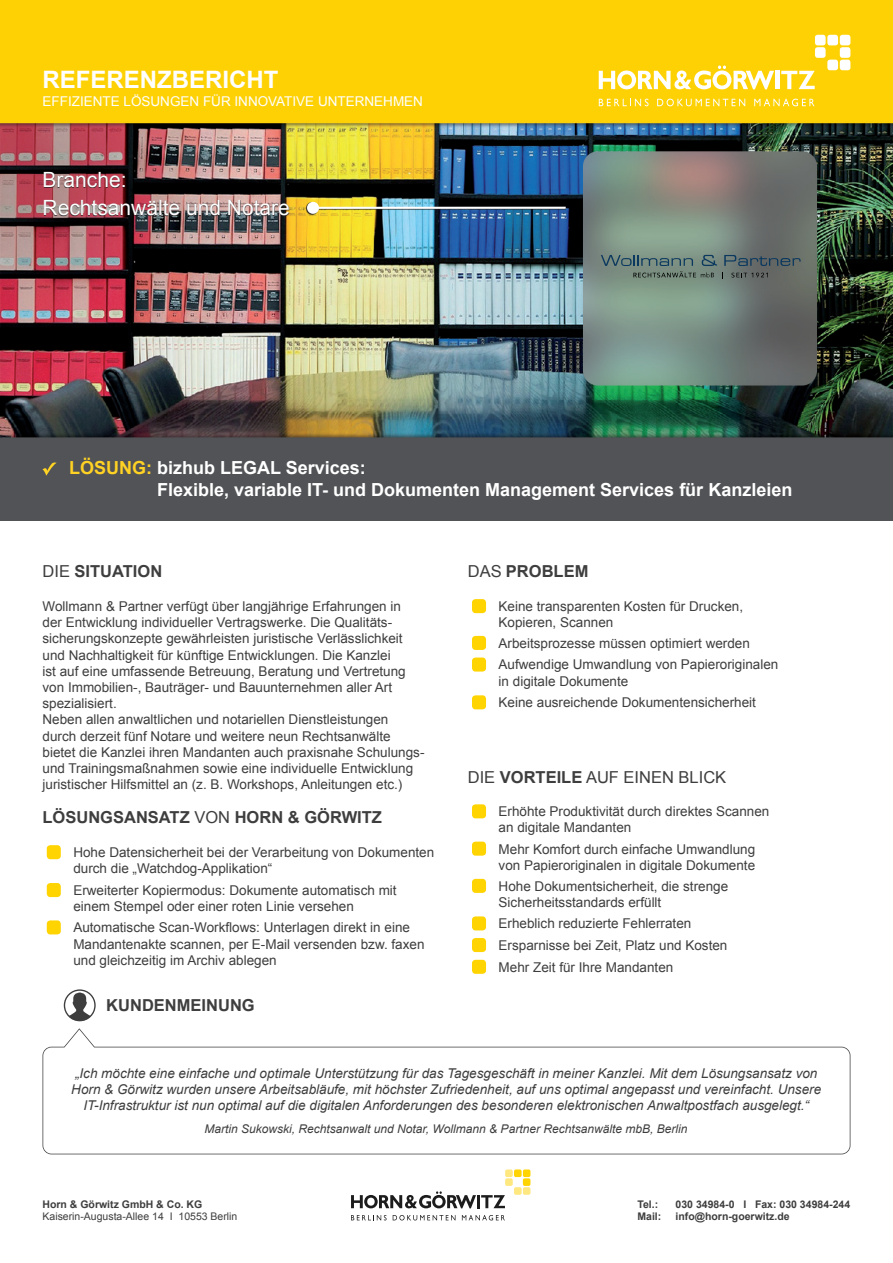
<style>
.page{position:relative;width:893px;height:1263px;background:#fff}
.page>*{position:absolute;margin:0;border:0;box-sizing:border-box;transform-origin:0 0}
.t1{font:700 24px "Arial";color:#fff}
.t2{font:21px "Arial";color:#fff}
.t3{font:700 18px "Arial";color:#fff}
.t4{font:700 16.5px "Arial";color:#3e3e3f}
.t5{font:16.5px "Arial";color:#3e3e3f}
.t6{font:13.5px/16.2px "Arial";color:#3e3e3f}
.t7{font:italic 13.5px/16.2px "Arial";color:#3e3e3f;text-align:center}
.t8{font:13.5px "Arial";color:#fff}
.t9{font:italic 12px "Arial";color:#3e3e3f}
.t10{font:700 10.5px "Arial";color:#3e3e3f}
.t11{font:10.5px "Arial";color:#3e3e3f}
.s1{color:#ffd224}
.s2{font-weight:400}
.s3{font-weight:700}
</style>
<div class="page">
<img style="left:0;top:0;width:892px;height:520px">
<svg style="left:724px;top:255px;width:77px;height:11px"></svg>
<svg style="left:731px;top:273px;width:37px;height:4px"></svg>
<svg style="left:601px;top:255px;width:116px;height:22px"></svg>
<svg style="left:43px;top:462px;width:14px;height:14px"></svg>
<div style="left:505px;top:1169px;width:8px;height:8px;background:#ffe880;border-radius:2px"></div>
<div style="left:514px;top:1169px;width:8px;height:8px;background:#ffd400;border-radius:2px"></div>
<div style="left:523px;top:1169px;width:7px;height:8px;background:#ffd400;border-radius:2px"></div>
<div style="left:505px;top:1178px;width:8px;height:8px;background:#ffe880;border-radius:2px"></div>
<div style="left:523px;top:1178px;width:7px;height:8px;background:#ffd400;border-radius:2px"></div>
<div style="left:514px;top:1187px;width:8px;height:8px;background:#ffe880;border-radius:2px"></div>
<div style="left:523px;top:1187px;width:7px;height:8px;background:#ffe880;border-radius:2px"></div>
<svg style="left:351px;top:1191px;width:154px;height:17px"></svg>
<svg style="left:351px;top:1215px;width:36px;height:5px"></svg>
<svg style="left:393px;top:1215px;width:62px;height:5px"></svg>
<svg style="left:462px;top:1215px;width:43px;height:5px"></svg>
<div style="left:472px;top:599px;width:14px;height:14px;background:#ffd400;border-radius:4px"></div>
<div style="left:47px;top:845px;width:14px;height:14px;background:#ffd400;border-radius:4px"></div>
<div style="left:472px;top:804px;width:14px;height:14px;background:#ffd400;border-radius:4px"></div>
<div style="left:472px;top:636px;width:14px;height:14px;background:#ffd400;border-radius:4px"></div>
<div style="left:47px;top:883px;width:14px;height:14px;background:#ffd400;border-radius:4px"></div>
<div style="left:472px;top:842px;width:14px;height:14px;background:#ffd400;border-radius:4px"></div>
<div style="left:472px;top:657px;width:14px;height:14px;background:#ffd400;border-radius:4px"></div>
<div style="left:472px;top:695px;width:14px;height:14px;background:#ffd400;border-radius:4px"></div>
<div style="left:472px;top:879px;width:14px;height:14px;background:#ffd400;border-radius:4px"></div>
<div style="left:47px;top:920px;width:14px;height:14px;background:#ffd400;border-radius:4px"></div>
<div style="left:472px;top:938px;width:14px;height:14px;background:#ffd400;border-radius:4px"></div>
<div style="left:472px;top:916px;width:14px;height:14px;background:#ffd400;border-radius:4px"></div>
<div style="left:472px;top:960px;width:14px;height:14px;background:#ffd400;border-radius:4px"></div>
<svg style="left:64px;top:989px;width:32px;height:32px"></svg>
<div style="left:44px;top:172px;width:81px;height:16px;background:#231f20;opacity:.9"></div>
<div style="left:44px;top:200px;width:245px;height:16px;background:#231f20;opacity:.9"></div>
<div style="left:815px;top:35px;width:11px;height:10px;background:#fff;border-radius:3px"></div>
<div style="left:827px;top:35px;width:11px;height:10px;background:#fff;border-radius:3px"></div>
<div style="left:840px;top:35px;width:10px;height:10px;background:#fff;border-radius:3px"></div>
<div style="left:815px;top:47px;width:11px;height:11px;background:#fff;border-radius:3px"></div>
<div style="left:840px;top:47px;width:10px;height:11px;background:#fff;border-radius:3px"></div>
<div style="left:827px;top:60px;width:11px;height:10px;background:#fff;border-radius:3px"></div>
<div style="left:840px;top:60px;width:10px;height:10px;background:#fff;border-radius:3px"></div>
<svg style="left:599px;top:66px;width:175px;height:23px"></svg>
<hr style="left:776px;top:71px;width:4px;height:18px;background:#fff">
<svg style="left:781px;top:71px;width:34px;height:18px"></svg>
<svg style="left:599px;top:99px;width:50px;height:7px"></svg>
<svg style="left:657px;top:99px;width:88px;height:7px"></svg>
<svg style="left:754px;top:99px;width:61px;height:7px"></svg>
<div style="left:307px;top:202px;width:259px;height:13px;background:#231f20;opacity:.9"></div>
<svg style="left:307px;top:202px;width:259px;height:12px"></svg>
<svg style="left:43px;top:1028px;width:807px;height:126px"></svg>
<p class="t1" style="left:43px;top:64px;width:237px">REFERENZBERICHT</p>
<p class="t8" style="left:43px;top:93px;width:382px">EFFIZIENTE LÖSUNGEN FÜR INNOVATIVE UNTERNEHMEN</p>
<p class="t2" style="left:43px;top:166px;width:86px">Branche:</p>
<p class="t2" style="left:43px;top:194px;width:249px">Rechtsanwälte und Notare</p>
<p class="t3" style="left:69px;top:456px;width:298px"><span class="s1">LÖSUNG:</span> bizhub LEGAL Services:</p>
<p class="t3" style="left:157px;top:478px;width:637px">Flexible, variable IT- und Dokumenten Management Services für Kanzleien</p>
<p class="t4" style="left:43px;top:561px;width:121px"><span class="s2">DIE</span> SITUATION</p>
<p class="t6" style="left:43px;top:598px;width:365px">Wollmann &amp; Partner verfügt über langjährige Erfahrungen in der Entwicklung individueller Vertragswerke. Die Qualitäts&shy;sicherungskonzepte gewährleisten juristische Verlässlichkeit und Nachhaltigkeit für künftige Entwicklungen. Die Kanzlei ist auf eine umfassende Betreuung, Beratung und Vertretung von Immobilien-, Bauträger- und Bauunternehmen aller Art spezialisiert.</p>
<p class="t6" style="left:43px;top:712px;width:383px">Neben allen anwaltlichen und notariellen Dienstleistungen durch derzeit fünf Notare und weitere neun Rechtsanwälte bietet die Kanzlei ihren Mandanten auch praxisnahe Schulungs&shy;und Trainingsmaßnahmen sowie eine individuelle Entwicklung juristischer Hilfsmittel an (z. B. Workshops, Anleitungen etc.)</p>
<p class="t4" style="left:43px;top:807px;width:341px">LÖSUNGSANSATZ <span class="s2">VON</span> HORN &amp; GÖRWITZ</p>
<p class="t6" style="left:73px;top:844px;width:362px">Hohe Datensicherheit bei der Verarbeitung von Dokumenten durch die „Watchdog-Applikation“</p>
<p class="t6" style="left:73px;top:882px;width:325px">Erweiterter Kopiermodus: Dokumente automatisch mit einem Stempel oder einer roten Linie versehen</p>
<p class="t6" style="left:73px;top:920px;width:353px">Automatische Scan-Workflows: Unterlagen direkt in eine<br>Mandantenakte scannen, per E-Mail versenden bzw. faxen und gleichzeitig im Archiv ablegen</p>
<p class="t4" style="left:106px;top:995px;width:150px">KUNDENMEINUNG</p>
<p class="t4" style="left:468px;top:561px;width:122px"><span class="s2">DAS</span> PROBLEM</p>
<p class="t6" style="left:499px;top:598px;width:246px">Keine transparenten Kosten für Drucken,</p>
<p class="t6" style="left:499px;top:614px;width:116px">Kopieren, Scannen</p>
<p class="t6" style="left:499px;top:635px;width:253px">Arbeitsprozesse müssen optimiert werden</p>
<p class="t6" style="left:499px;top:657px;width:281px">Aufwendige Umwandlung von Papieroriginalen in digitale Dokumente</p>
<p class="t6" style="left:499px;top:695px;width:259px">Keine ausreichende Dokumentensicherheit</p>
<p class="t5" style="left:468px;top:766px;width:260px">DIE <span class="s3">VORTEILE</span> AUF EINEN BLICK</p>
<p class="t6" style="left:499px;top:803px;width:272px">Erhöhte Produktivität durch direktes Scannen an digitale Mandanten</p>
<p class="t6" style="left:499px;top:841px;width:258px">Mehr Komfort durch einfache Umwandlung von Papieroriginalen in digitale Dokumente</p>
<p class="t6" style="left:499px;top:878px;width:231px">Hohe Dokumentsicherheit, die strenge<br>Sicherheitsstandards erfüllt</p>
<p class="t6" style="left:499px;top:913px;width:230px;line-height:21.8px">Erheblich reduzierte Fehlerraten<br>Ersparnisse bei Zeit, Platz und Kosten<br>Mehr Zeit für Ihre Mandanten</p>
<p class="t7" style="left:71px;top:1065px;width:751px">„Ich möchte eine einfache und optimale Unterstützung für das Tagesgeschäft in meiner Kanzlei. Mit dem Lösungsansatz von<br>Horn &amp; Görwitz wurden unsere Arbeitsabläufe, mit höchster Zufriedenheit, auf uns optimal angepasst und vereinfacht. Unsere<br>IT-Infrastruktur ist nun optimal auf die digitalen Anforderungen des besonderen elektronischen Anwaltpostfach ausgelegt.“</p>
<p class="t9" style="left:204px;top:1121px;width:484px">Martin Sukowski, Rechtsanwalt und Notar, Wollmann &amp; Partner Rechtsanwälte mbB, Berlin</p>
<p class="t10" style="left:43px;top:1197px;width:161px">Horn &amp; Görwitz GmbH &amp; Co. KG</p>
<p class="t11" style="left:43px;top:1210px;width:196px">Kaiserin-Augusta-Allee 14 I 10553 Berlin</p>
<p class="t10" style="left:637px;top:1197px;width:22px">Tel.:</p>
<p class="t10" style="left:637px;top:1210px;width:25px">Mail:</p>
<p class="t10" style="left:676px;top:1197px;width:176px">030 34984-0 I Fax: 030 34984-244</p>
<p class="t10" style="left:676px;top:1210px;width:116px">info@horn-goerwitz.de</p>
</div>
